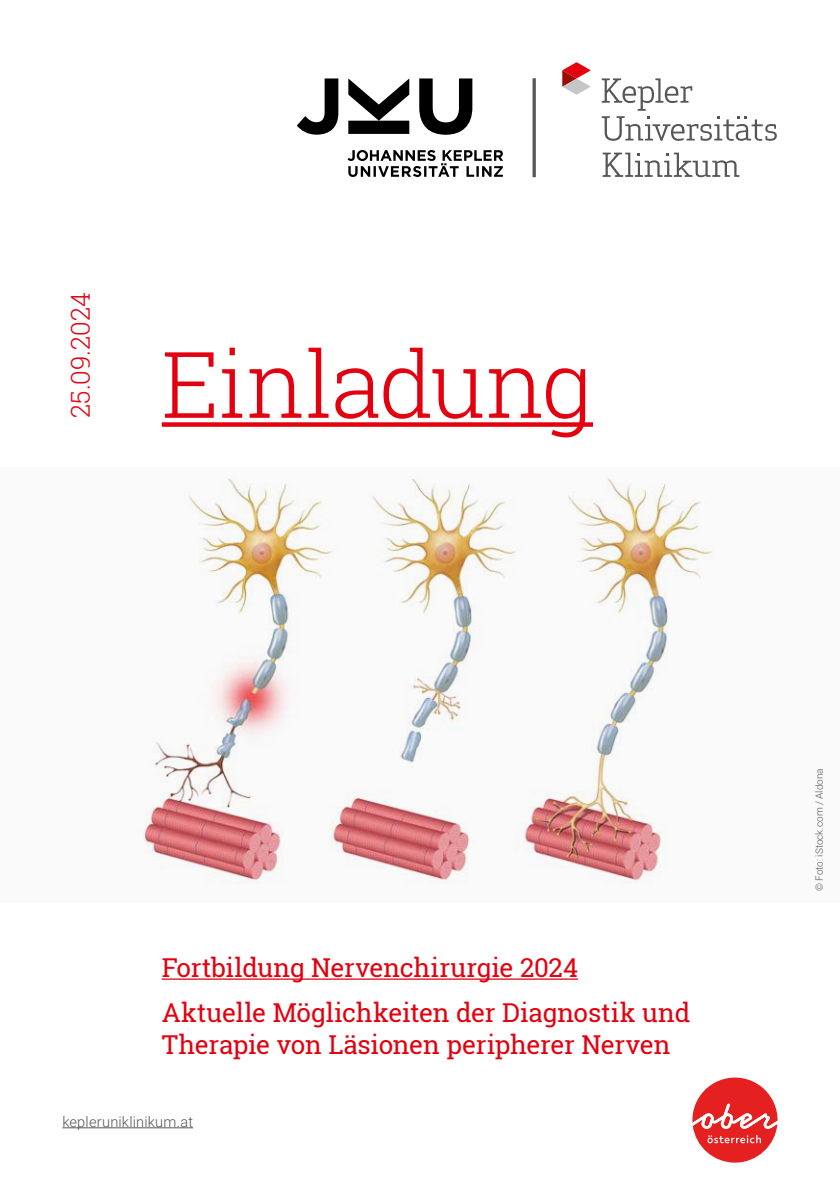
<style>
.page{position:relative;width:840px;height:1191px;background:#fff}
.page>*{position:absolute;margin:0;border:0;box-sizing:border-box;transform-origin:0 0}
.t1{font:300 92px "Roboto Slab";letter-spacing:-.02em;color:#e3000f}
.t2{font:26px/45px "Roboto Slab";letter-spacing:-.01em;color:#e3000f}
.t3{font:300 26px "Roboto Slab";color:#e3000f}
.t4{font:300 14.6px "Roboto";letter-spacing:.015em;color:#565656}
.t5{font:300 10px "Roboto";color:#565656}
</style>
<div class="page">
<div style="left:162px;top:422px;width:430px;height:5px;background:#e3000f"></div>
<hr style="left:162px;top:978px;width:415px;height:1px;background:#e3000f">
<div style="left:0;top:467px;width:839px;height:435px;background:#fafafa"></div>
<img style="left:145px;top:478px;width:568px;height:405px">
<svg style="left:692px;top:1077px;width:85px;height:85px"></svg>
<hr style="left:62px;top:1127px;width:131px;height:1px;background:#565656">
<svg style="left:601px;top:78px;width:175px;height:63px"></svg>
<svg style="left:602px;top:153px;width:137px;height:24px"></svg>
<svg style="left:562px;top:62px;width:28px;height:33px"></svg>
<hr style="left:532px;top:78px;width:3px;height:99px;background:#565656">
<svg style="left:297px;top:78px;width:206px;height:99px"></svg>
<p class="t3" style="left:62px;top:418px;width:128px;rotate:-90deg">25.09.2024</p>
<h1 class="t1" style="left:162px;top:321px;width:432px">Einladung</h1>
<p class="t2" style="left:162px;top:945px;width:529px">Fortbildung Nervenchirurgie 2024<br>Aktuelle Möglichkeiten der Diagnostik und</p>
<p class="t2" style="left:162px;top:1022px;width:510px">Therapie von Läsionen peripherer Nerven</p>
<p class="t4" style="left:62px;top:1111px;width:132px">kepleruniklinikum.at</p>
<p class="t5" style="left:811px;top:891px;width:125px;rotate:-90deg">© Foto: iStock.com / Aldona</p>
</div>
